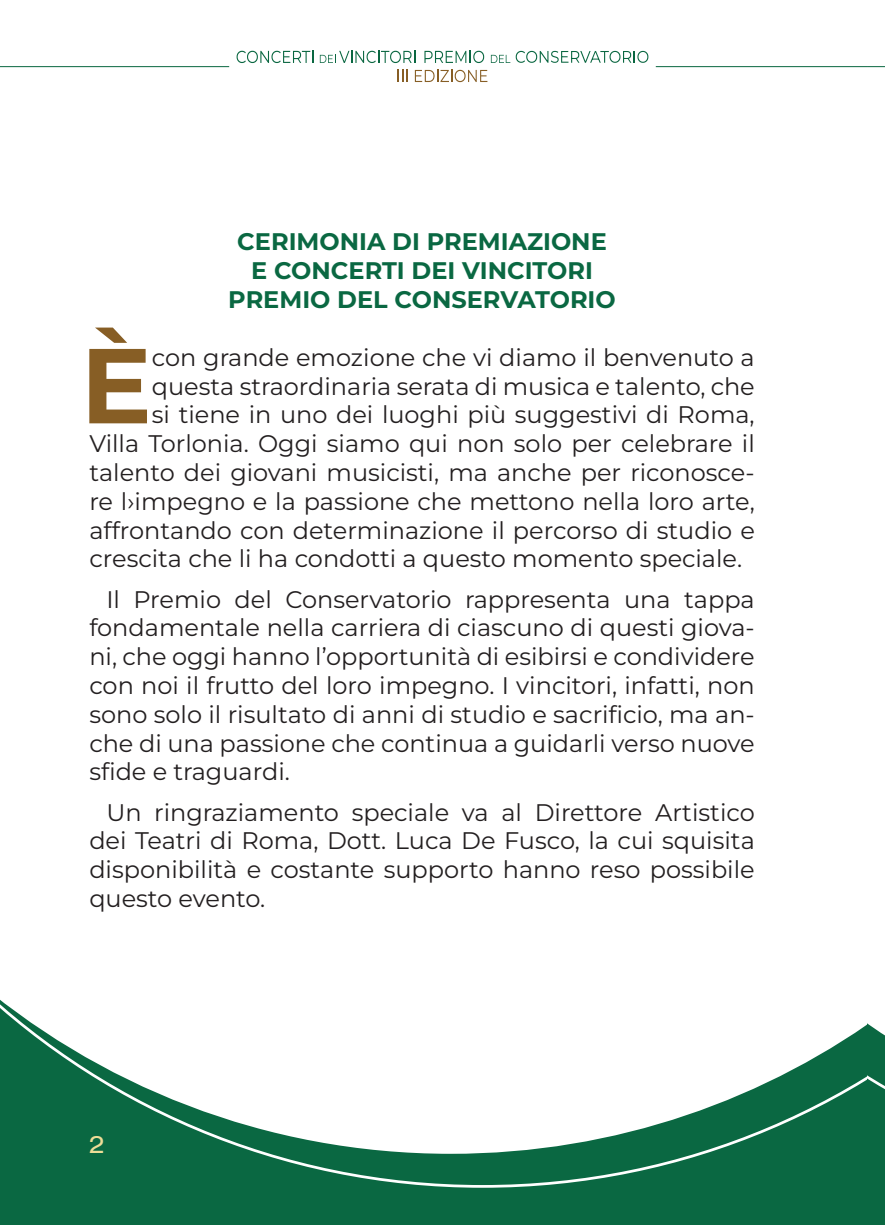
<style>
.page{position:relative;width:885px;height:1225px;background:#fff}
.page>*{position:absolute;margin:0;border:0;box-sizing:border-box;transform-origin:0 0}
.t1{font:700 106.2px "Montserrat";color:#875e25}
.t2{font:24px/28.8px "Montserrat";color:#231f20;text-align:justify}
.t3{font:700 24px/28.8px "Montserrat";color:#0a6842;text-align:center}
.t4{font:expanded 24px "Helvetica Neue LT Pro";color:#eedd97}
</style>
<div class="page">
<div style="left:0;top:1187px;width:867px;height:38px;background:#0a6842"></div>
<svg style="left:0;top:1000px;width:867px;height:187px"></svg>
<div style="left:867px;top:1023px;width:17px;height:202px;background:#0a6842"></div>
<hr style="left:655px;top:66px;width:212px;height:1px;background:#0a6741">
<svg style="left:867px;top:66px;width:17px;height:1px"></svg>
<hr style="left:0;top:66px;width:229px;height:1px;background:#0a6741">
<svg style="left:397px;top:70px;width:10px;height:12px"></svg>
<svg style="left:415px;top:70px;width:72px;height:12px"></svg>
<svg style="left:236px;top:51px;width:77px;height:12px"></svg>
<svg style="left:320px;top:51px;width:95px;height:12px"></svg>
<svg style="left:424px;top:51px;width:60px;height:12px"></svg>
<svg style="left:491px;top:51px;width:157px;height:12px"></svg>
<p class="t3" style="left:228px;top:226px;width:389px">CERIMONIA DI PREMIAZIONE<br>E CONCERTI DEI VINCITORI<br>PREMIO DEL CONSERVATORIO</p>
<h1 class="t1" style="left:80px;top:309px;width:73px">È</h1>
<p class="t2" style="left:152px;top:342px;width:604px">con grande emozione che vi diamo il benvenuto a</p>
<p class="t2" style="left:152px;top:371px;width:604px">questa straordinaria serata di musica e talento, che</p>
<p class="t2" style="left:152px;top:400px;width:604px">si tiene in uno dei luoghi più suggestivi di Roma,</p>
<p class="t2" style="left:89px;top:428px;width:667px">Villa Torlonia. Oggi siamo qui non solo per celebrare il</p>
<p class="t2" style="left:89px;top:457px;width:667px">talento dei giovani musicisti, ma anche per riconosce-</p>
<p class="t2" style="left:89px;top:486px;width:667px">re l›impegno e la passione che mettono nella loro arte,</p>
<p class="t2" style="left:89px;top:515px;width:667px">affrontando con determinazione il percorso di studio e</p>
<p class="t2" style="left:89px;top:544px;width:654px">crescita che li ha condotti a questo momento speciale.</p>
<p class="t2" style="left:89px;top:584px;width:667px;text-indent:17px">Il Premio del Conservatorio rappresenta una tappa fondamentale nella carriera di ciascuno di questi giova&shy;ni, che oggi hanno l’opportunità di esibirsi e condividere con noi il frutto del loro impegno. I vincitori, infatti, non sono solo il risultato di anni di studio e sacrificio, ma an&shy;che di una passione che continua a guidarli verso nuove sfide e traguardi.</p>
<p class="t2" style="left:89px;top:797px;width:667px;text-indent:17px">Un ringraziamento speciale va al Direttore Artistico dei Teatri di Roma, Dott. Luca De Fusco, la cui squisita disponibilità e costante supporto hanno reso possibile questo evento.</p>
<p class="t4" style="left:89px;top:1130px;width:18px">2</p>
</div>
